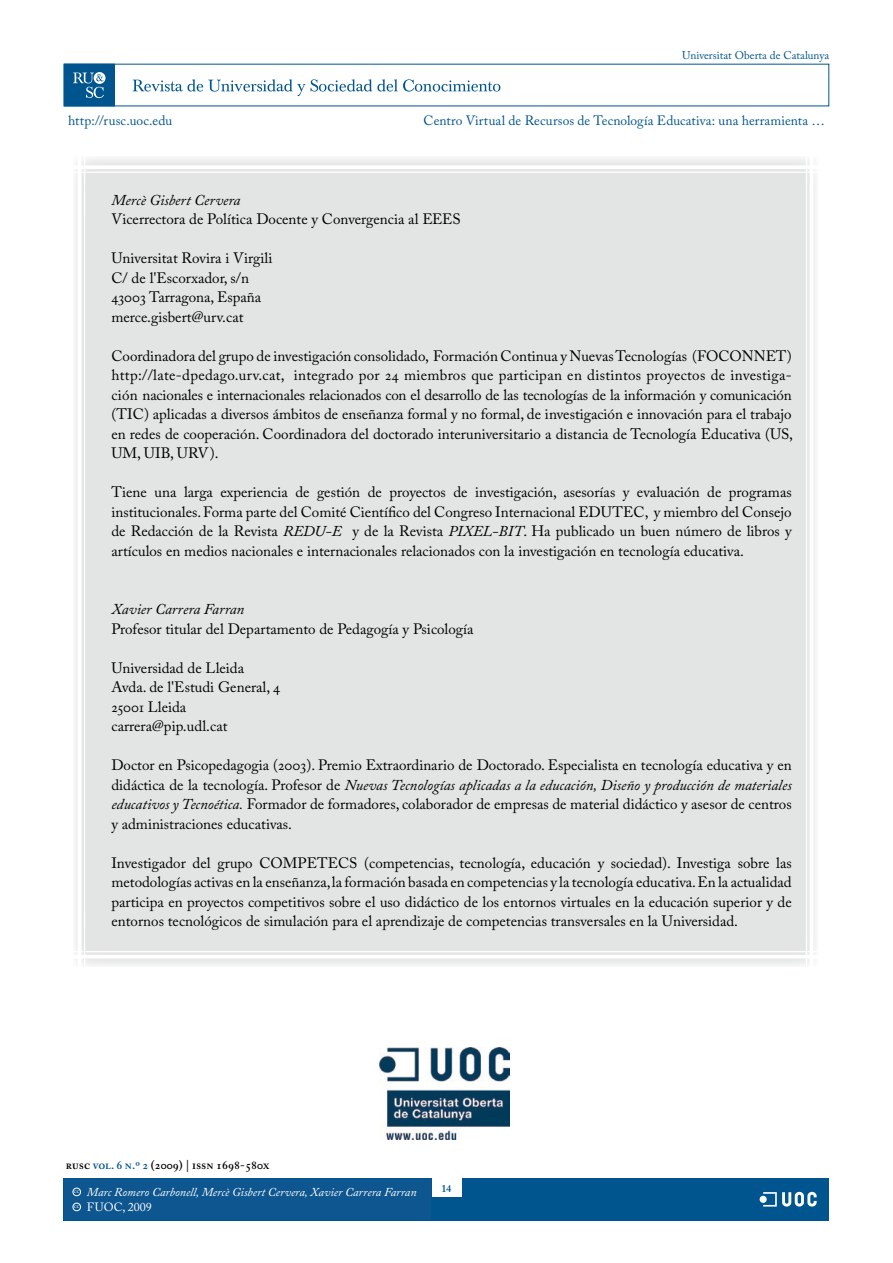
<style>
.page{position:relative;width:893px;height:1263px;background:#fff}
.page>*{position:absolute;margin:0;border:0;box-sizing:border-box;transform-origin:0 0}
.t1{font:15px/19.5px "Adobe Caslon Pro";color:#000}
.t2{font:13.5px "Adobe Caslon Pro";letter-spacing:.01em;color:#00558e}
.t3{font:italic 12px "Adobe Caslon Pro";color:#fff}
.t4{font:italic 600 12px/13.5px "Adobe Caslon Pro";color:#fff}
.t5{font:600 12px "Adobe Caslon Pro";color:#000}
.t6{font:12px "Adobe Caslon Pro";color:#fff}
.t7{font:11.25px "Adobe Caslon Pro";color:#00558e}
.t8{font:600 10.5px "Adobe Caslon Pro";color:#00558e}
.t9{font:600 3.9px "Adobe Caslon Pro";color:#fff}
.s1{font-style:italic}
.s2{color:#00558e}
</style>
<div class="page">
<div style="left:64px;top:1178px;width:765px;height:42px;background:#00558e"></div>
<div style="left:64px;top:64px;width:50px;height:42px;background:#00558e"></div>
<div style="left:64px;top:64px;width:51px;height:42px;border:1px solid #00558e"></div>
<svg style="left:94px;top:72px;width:12px;height:12px"></svg>
<svg style="left:73px;top:73px;width:31px;height:25px"></svg>
<svg style="left:133px;top:79px;width:367px;height:17px"></svg>
<div style="left:432px;top:1159px;width:30px;height:37px;background:#fff"></div>
<div style="left:760px;top:1196px;width:7px;height:7px;background:#fff;border-radius:50%"></div>
<svg style="left:763px;top:1192px;width:54px;height:14px"></svg>
<img style="left:380px;top:1048px;width:129px;height:92px">
<div style="left:73px;top:156px;width:745px;height:811px;background:linear-gradient(to right,#e4e5e5,#e4e5e5)"></div>
<hr style="left:84px;top:151px;width:1px;height:859px;background:#fff">
<hr style="left:78px;top:151px;width:3px;height:859px;background:#fff">
<hr style="left:65px;top:951px;width:775px;height:1px;background:#fff">
<hr style="left:65px;top:955px;width:775px;height:3px;background:#fff">
<hr style="left:806px;top:146px;width:1px;height:841px;background:#fff">
<hr style="left:810px;top:146px;width:3px;height:841px;background:#fff">
<hr style="left:65px;top:172px;width:776px;height:1px;background:#fff">
<hr style="left:65px;top:165px;width:776px;height:4px;background:#fff">
<div style="left:64px;top:1178px;width:366px;height:41px;background:#0e568f"></div>
<div style="left:73px;top:1188px;width:8px;height:8px;border:1px solid #fff;border-radius:50%"></div>
<div style="left:73px;top:1203px;width:8px;height:8px;border:1px solid #fff;border-radius:50%"></div>
<p class="t2" style="left:68px;top:112px;width:106px">http://rusc.uoc.edu</p>
<p class="t7" style="left:682px;top:48px;width:149px">Universitat Oberta de Catalunya</p>
<p class="t2" style="left:424px;top:112px;width:403px">Centro Virtual de Recursos de Tecnología Educativa: una herramienta …</p>
<p class="t1" style="left:111px;top:190px;width:351px"><span class="s1">Mercè Gisbert Cervera<br></span>Vicerrectora de Política Docente y Convergencia al EEES</p>
<p class="t1" style="left:111px;top:248px;width:162px">Universitat Rovira i Virgili<br>C/ de l'Escorxador, s/n<br>43003 Tarragona, España merce.gisbert@urv.cat</p>
<p class="t1" style="left:111px;top:346px;width:683px;text-align:justify">Coordinadora del grupo de investigación consolidado, Formación Continua y Nuevas Tecnologías (FOCONNET) http://late-dpedago.urv.cat, integrado por 24 miembros que participan en distintos proyectos de investiga&shy;ción nacionales e internacionales relacionados con el desarrollo de las tecnologías de la información y comunicación (TIC) aplicadas a diversos ámbitos de enseñanza formal y no formal, de investigación e innovación para el trabajo en redes de cooperación. Coordinadora del doctorado interuniversitario a distancia de Tecnología Educativa (US, UM, UIB, URV).</p>
<p class="t1" style="left:111px;top:482px;width:682px;text-align:justify">Tiene una larga experiencia de gestión de proyectos de investigación, asesorías y evaluación de programas institucionales. Forma parte del Comité Científico del Congreso Internacional EDUTEC, y miembro del Consejo de Redacción de la Revista <span class="s1">REDU-E</span> y de la Revista <span class="s1">PIXEL-BIT</span>. Ha publicado un buen número de libros y artículos en medios nacionales e internacionales relacionados con la investigación en tecnología educativa.</p>
<p class="t1" style="left:111px;top:599px;width:364px"><span class="s1">Xavier Carrera Farran<br></span>Profesor titular del Departamento de Pedagogía y Psicología</p>
<p class="t1" style="left:111px;top:658px;width:170px">Universidad de Lleida<br>Avda. de l'Estudi General, 4<br>25001 Lleida carrera@pip.udl.cat</p>
<p class="t1" style="left:111px;top:755px;width:682px;text-align:justify">Doctor en Psicopedagogia (2003). Premio Extraordinario de Doctorado. Especialista en tecnología educativa y en didáctica de la tecnología. Profesor de <span class="s1">Nuevas Tecnologías aplicadas a la educación, Diseño y producción de materiales educativos y Tecnoética.</span> Formador de formadores, colaborador de empresas de material didáctico y asesor de centros y administraciones educativas.</p>
<p class="t1" style="left:111px;top:853px;width:682px;text-align:justify">Investigador del grupo COMPETECS (competencias, tecnología, educación y sociedad). Investiga sobre las metodologías activas en la enseñanza, la formación basada en competencias y la tecnología educativa. En la actualidad participa en proyectos competitivos sobre el uso didáctico de los entornos virtuales en la educación superior y de entornos tecnológicos de simulación para el aprendizaje de competencias transversales en la Universidad.</p>
<p class="t5" style="left:66px;top:1157px;width:205px">rusc <span class="s2">vol. 6 n.º 2</span> (2009) | issn 1698-580x</p>
<p class="t4" style="left:70px;top:1186px;width:224px">Marc Romero Carbonell, Mercè Gisbert Cervera<br>Xavier Carrera Farran</p>
<p class="t9" style="left:74px;top:1190px;width:7px">CC</p>
<p class="t3" style="left:87px;top:1185px;width:331px">Marc Romero Carbonell, Mercè Gisbert Cervera, Xavier Carrera Farran</p>
<p class="t9" style="left:74px;top:1205px;width:7px">CC</p>
<p class="t6" style="left:87px;top:1200px;width:67px">FUOC, 2009</p>
<p class="t8" style="left:442px;top:1182px;width:11px">14</p>
</div>
